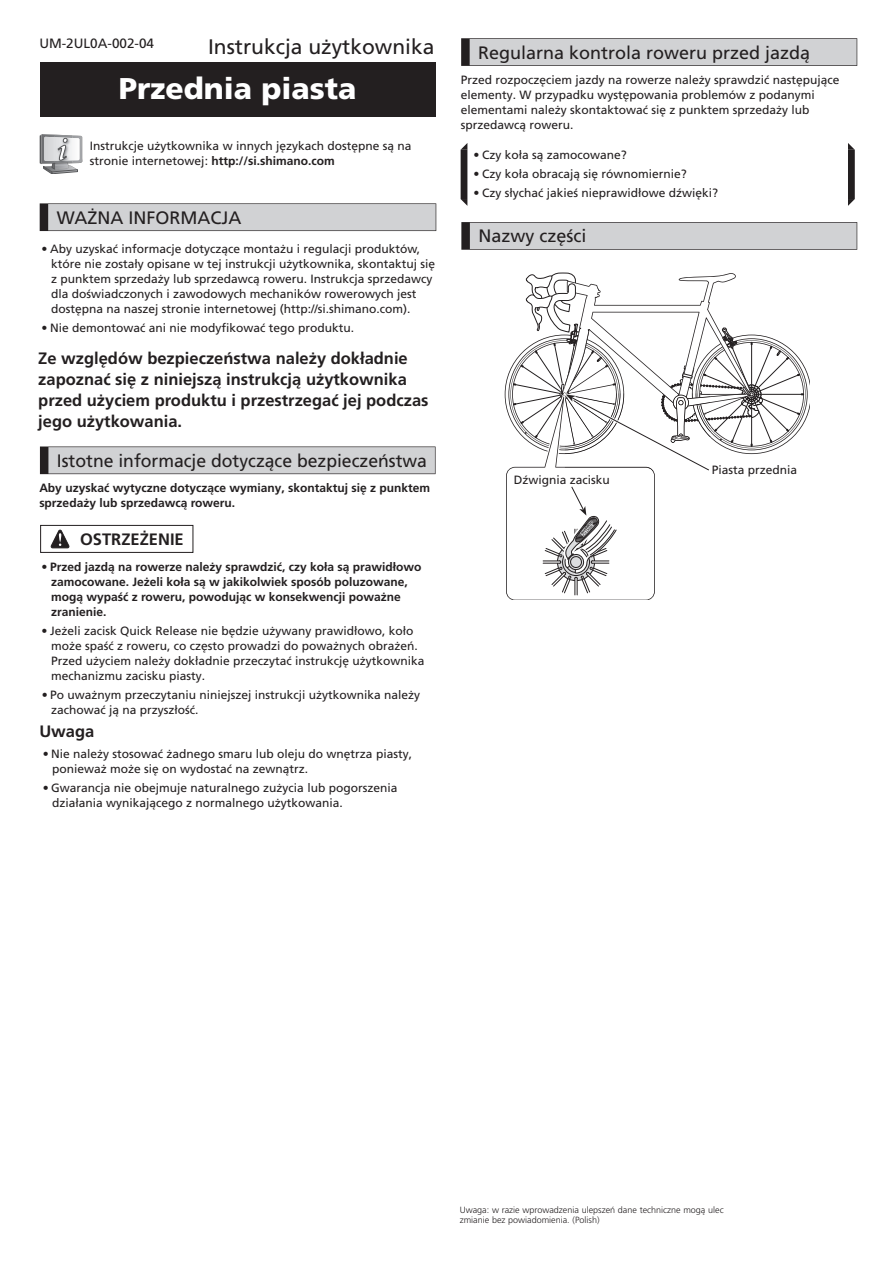
<style>
.page{position:relative;width:893px;height:1263px;background:#fff}
.page>*{position:absolute;margin:0;border:0;box-sizing:border-box;transform-origin:0 0}
.t1{font:900 30px "Frutiger LT Pro";color:#fff}
.t2{font:21px "Frutiger LT Pro";color:#231f20}
.t3{font:18px "Frutiger LT Pro";color:#231f20}
.t4{font:700 16.5px/21px "Frutiger LT Pro";color:#231f20}
.t5{font:13.5px "Frutiger LT Pro";color:#231f20}
.t6{font:12px/15px "Frutiger LT Pro";color:#231f20}
.t7{font:700 12px/15px "Frutiger LT Pro";color:#231f20}
.t8{font:300 9px/10.5px "Frutiger LT Pro";color:#231f20}
.s1{font-weight:700}
.s2{font-weight:300}
</style>
<div class="page">
<svg style="left:505px;top:272px;width:305px;height:328px"></svg>
<div style="left:40px;top:203px;width:396px;height:28px;background:#231f20"></div>
<div style="left:48px;top:204px;width:388px;height:26px;background:#d1d2d4"></div>
<div style="left:40px;top:446px;width:396px;height:28px;background:#231f20"></div>
<div style="left:48px;top:447px;width:387px;height:26px;background:#d1d2d4"></div>
<div style="left:461px;top:222px;width:396px;height:28px;background:#231f20"></div>
<div style="left:470px;top:223px;width:387px;height:26px;background:#d1d2d4"></div>
<div style="left:461px;top:38px;width:396px;height:28px;background:#231f20"></div>
<div style="left:470px;top:39px;width:387px;height:26px;background:#d1d2d4"></div>
<div style="left:40px;top:62px;width:395px;height:55px;background:#231f20"></div>
<svg style="left:40px;top:134px;width:42px;height:40px"></svg>
<div style="left:40px;top:525px;width:153px;height:28px;border:1px solid #231f20"></div>
<svg style="left:51px;top:530px;width:18px;height:18px"></svg>
<svg style="left:461px;top:143px;width:394px;height:63px"></svg>
<p class="t5" style="left:39px;top:36px;width:116px">UM-2UL0A-002-04</p>
<h2 class="t2" style="left:208px;top:34px;width:228px">Instrukcja użytkownika</h2>
<h1 class="t1" style="left:119px;top:70px;width:239px">Przednia piasta</h1>
<p class="t6" style="left:90px;top:138px;width:323px">Instrukcje użytkownika w innych językach dostępne są na stronie internetowej: <span class="s1">http://si.shimano.com</span></p>
<h3 class="t3" style="left:57px;top:207px;width:186px">WAŻNA INFORMACJA</h3>
<p class="t6" style="left:51px;top:241px;width:386px;text-indent:-9px"><span class="s2">•</span> Aby uzyskać informacje dotyczące montażu i regulacji produktów, które nie zostały opisane w tej instrukcji użytkownika, skontaktuj się z punktem sprzedaży lub sprzedawcą roweru. Instrukcja sprzedawcy dla doświadczonych i zawodowych mechaników rowerowych jest dostępna na naszej stronie internetowej (http://si.shimano.com).</p>
<p class="t6" style="left:42px;top:320px;width:314px"><span class="s2">•</span> Nie demontować ani nie modyfikować tego produktu.</p>
<h3 class="t4" style="left:38px;top:347px;width:392px">Ze względów bezpieczeństwa należy dokładnie zapoznać się z niniejszą instrukcją użytkownika przed użyciem produktu i przestrzegać jej podczas jego użytkowania.</h3>
<h3 class="t3" style="left:57px;top:450px;width:371px">Istotne informacje dotyczące bezpieczeństwa</h3>
<p class="t7" style="left:39px;top:481px;width:392px">Aby uzyskać wytyczne dotyczące wymiany, skontaktuj się z punktem sprzedaży lub sprzedawcą roweru.</p>
<h3 class="t4" style="left:80px;top:529px;width:105px">OSTRZEŻENIE</h3>
<p class="t7" style="left:51px;top:559px;width:372px;text-indent:-9px"><span class="s2">•</span> Przed jazdą na rowerze należy sprawdzić, czy koła są prawidłowo zamocowane. Jeżeli koła są w jakikolwiek sposób poluzowane, mogą wypaść z roweru, powodując w konsekwencji poważne zranienie.</p>
<p class="t6" style="left:51px;top:623px;width:375px;text-indent:-9px"><span class="s2">•</span> Jeżeli zacisk Quick Release nie będzie używany prawidłowo, koło może spaść z roweru, co często prowadzi do poważnych obrażeń.<br>Przed użyciem należy dokładnie przeczytać instrukcję użytkownika mechanizmu zacisku piasty.</p>
<p class="t6" style="left:51px;top:687px;width:371px;text-indent:-9px"><span class="s2">•</span> Po uważnym przeczytaniu niniejszej instrukcji użytkownika należy zachować ją na przyszłość.</p>
<h3 class="t4" style="left:39px;top:720px;width:57px">Uwaga</h3>
<p class="t6" style="left:52px;top:746px;width:361px;text-indent:-9px"><span class="s2">•</span> Nie należy stosować żadnego smaru lub oleju do wnętrza piasty, ponieważ może się on wydostać na zewnątrz.</p>
<p class="t6" style="left:52px;top:780px;width:347px;text-indent:-9px"><span class="s2">•</span> Gwarancja nie obejmuje naturalnego zużycia lub pogorszenia działania wynikającego z normalnego użytkowania.</p>
<h3 class="t3" style="left:478px;top:42px;width:334px">Regularna kontrola roweru przed jazdą</h3>
<p class="t6" style="left:461px;top:73px;width:380px">Przed rozpoczęciem jazdy na rowerze należy sprawdzić następujące elementy. W przypadku występowania problemów z podanymi elementami należy skontaktować się z punktem sprzedaży lub sprzedawcą roweru.</p>
<p class="t6" style="left:474px;top:147px;width:155px"><span class="s2">•</span> Czy koła są zamocowane?</p>
<p class="t6" style="left:474px;top:167px;width:215px"><span class="s2">•</span> Czy koła obracają się równomiernie?</p>
<p class="t6" style="left:474px;top:186px;width:246px"><span class="s2">•</span> Czy słychać jakieś nieprawidłowe dźwięki?</p>
<h3 class="t3" style="left:478px;top:225px;width:109px">Nazwy części</h3>
<p class="t6" style="left:514px;top:472px;width:98px">Dźwignia zacisku</p>
<p class="t6" style="left:712px;top:463px;width:87px">Piasta przednia</p>
<p class="t8" style="left:460px;top:1204px;width:265px">Uwaga: w razie wprowadzenia ulepszeń dane techniczne mogą ulec zmianie bez powiadomienia. (Polish)</p>
</div>
